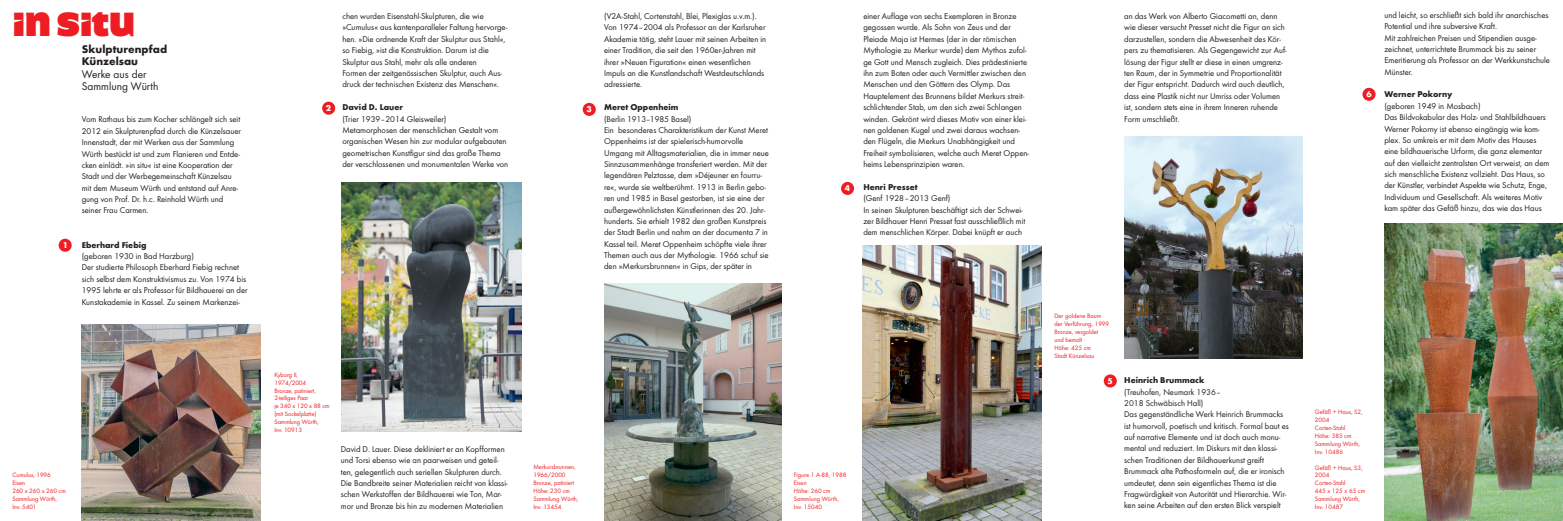
<style>
.page{position:relative;width:1563px;height:521px;background:#fff}
.page>*{position:absolute;margin:0;border:0;box-sizing:border-box;transform-origin:0 0}
.t1{font:32.81px "Shire Cheshire";color:#ee1d23}
.t2{font:11.55px "Wuerth";color:#231f20}
.t3{font:700 11.55px "Wuerth";color:#231f20}
.t4{font:8.75px/11.4px "Wuerth";color:#231f20}
.t5{font:700 8.75px "Wuerth";color:#231f20}
.t6{font:700 8.75px "Wuerth";color:#fff}
.t7{font:6.56px/7.9px "Wuerth";color:#ee1d23}
</style>
<div class="page">
<img style="left:82px;top:324px;width:178px;height:197px">
<img style="left:341px;top:182px;width:180px;height:250px">
<div style="left:59px;top:239px;width:13px;height:13px;background:#ee1d23;border-radius:50%"></div>
<div style="left:322px;top:102px;width:13px;height:13px;background:#ee1d23;border-radius:50%"></div>
<div style="left:583px;top:103px;width:13px;height:13px;background:#ee1d23;border-radius:50%"></div>
<img style="left:604px;top:284px;width:177px;height:237px">
<img style="left:862px;top:246px;width:180px;height:275px">
<div style="left:841px;top:182px;width:13px;height:13px;background:#ee1d23;border-radius:50%"></div>
<img style="left:1124px;top:136px;width:178px;height:223px">
<div style="left:1103px;top:374px;width:14px;height:13px;background:#ee1d23;border-radius:50%"></div>
<div style="left:1362px;top:88px;width:13px;height:13px;background:#ee1d23;border-radius:50%"></div>
<img style="left:1384px;top:223px;width:179px;height:298px">
<p class="t1" style="left:13px;top:5px;width:123px">IN SITU</p>
<p class="t4" style="left:342px;top:11px;width:166px">chen wurden Eisenstahl-Skulpturen, die wie »Cumulus« aus kantenparalleler Faltung hervorge&shy;hen. »Die ordnende Kraft der Skulptur aus Stahl«, so Fiebig, »ist die Konstruktion. Darum ist die Skulptur aus Stahl, mehr als alle anderen</p>
<p class="t4" style="left:342px;top:68px;width:161px">Formen der zeitgenössischen Skulptur, auch Aus&shy;druck der technischen Existenz des Menschen«.</p>
<p class="t5" style="left:342px;top:102px;width:62px">David D. Lauer</p>
<p class="t4" style="left:342px;top:114px;width:106px">(Trier 1939–2014 Gleisweiler)</p>
<p class="t4" style="left:342px;top:125px;width:167px">Metamorphosen der menschlichen Gestalt vom organischen Wesen hin zur modular aufgebauten geometrischen Kunstfigur sind das große Thema der verschlossenen und monumentalen Werke von</p>
<p class="t3" style="left:82px;top:42px;width:87px">Skulpturenpfad</p>
<p class="t3" style="left:82px;top:54px;width:58px">Künzelsau</p>
<p class="t2" style="left:82px;top:69px;width:66px">Werke aus der</p>
<p class="t2" style="left:82px;top:82px;width:78px">Sammlung Würth</p>
<p class="t6" style="left:326px;top:103px;width:7px">2</p>
<p class="t4" style="left:82px;top:115px;width:161px">Vom Rathaus bis zum Kocher schlängelt sich seit 2012 ein Skulpturenpfad durch die Künzelsauer Innenstadt, der mit Werken aus der Sammlung Würth bestückt ist und zum Flanieren und Entde&shy;cken einlädt. »in situ« ist eine Kooperation der Stadt und der Werbe gemeinschaft Künzelsau</p>
<p class="t4" style="left:82px;top:183px;width:158px">mit dem Museum Würth und entstand auf Anre&shy;gung von Prof. Dr. h.c. Reinhold Würth und</p>
<p class="t4" style="left:82px;top:206px;width:68px">seiner Frau Carmen.</p>
<p class="t5" style="left:82px;top:239px;width:66px">Eberhard Fiebig</p>
<p class="t4" style="left:82px;top:251px;width:114px">(geboren 1930 in Bad Harzburg)</p>
<p class="t4" style="left:82px;top:262px;width:167px">Der studierte Philosoph Eberhard Fiebig rechnet sich selbst dem Konstruktivismus zu. Von 1974 bis 1995 lehrte er als Professor für Bildhauerei an der Kunst akademie in Kassel. Zu seinem Markenzei-</p>
<p class="t6" style="left:63px;top:240px;width:7px">1</p>
<p class="t7" style="left:12px;top:472px;width:40px">Cumulus, 1996</p>
<p class="t7" style="left:12px;top:479px;width:14px">Eisen</p>
<p class="t7" style="left:12px;top:487px;width:55px">260 x 260 x 260 cm</p>
<p class="t7" style="left:12px;top:495px;width:46px">Sammlung Würth,</p>
<p class="t7" style="left:12px;top:503px;width:26px">Inv. 5401</p>
<p class="t7" style="left:274px;top:371px;width:33px">Kyborg II,<br>1974/2004</p>
<p class="t7" style="left:274px;top:387px;width:43px">Bronze, patiniert,</p>
<p class="t7" style="left:274px;top:395px;width:36px">2-teiliges Paar</p>
<p class="t7" style="left:274px;top:403px;width:57px">je 340 x 120 x 88 cm</p>
<p class="t7" style="left:274px;top:410px;width:43px">(mit Sockelplatte)</p>
<p class="t7" style="left:274px;top:418px;width:46px">Sammlung Würth,</p>
<p class="t7" style="left:274px;top:426px;width:29px">Inv. 10913</p>
<p class="t4" style="left:341px;top:444px;width:168px">David D. Lauer. Diese dekliniert er an Kopfformen und Torsi ebenso wie an paarweisen und geteil&shy;ten, gelegentlich auch seriellen Skulpturen durch.<br>Die Bandbreite seiner Materialien reicht von klassi&shy;schen Werkstoffen der Bildhauerei wie Ton, Mar&shy;mor und Bronze bis hin zu modernen Materialien</p>
<p class="t6" style="left:586px;top:104px;width:7px">3</p>
<p class="t4" style="left:604px;top:11px;width:164px">(V2A-Stahl, Cortenstahl, Blei, Plexiglas u.v.m.).<br>Von 1974–2004 als Professor an der Karlsruher Akademie tätig, steht Lauer mit seinen Arbeiten in einer Tra dition, die seit den 1960er-Jahren mit ihrer »Neuen Figuration« einen wesentlichen Impuls an die Kunstlandschaft Westdeutschlands adressierte.</p>
<p class="t5" style="left:604px;top:102px;width:76px">Meret Oppenheim</p>
<p class="t4" style="left:604px;top:114px;width:89px">(Berlin 1913–1985 Basel)</p>
<p class="t4" style="left:604px;top:125px;width:166px">Ein besonderes Charakteristikum der Kunst Meret Oppenheims ist der spielerisch-humorvolle Umgang mit Alltagsmaterialien, die in immer neue Sinnzusammenhänge transferiert werden. Mit der legendären Pelztasse, dem »Déjeuner en fourru&shy;re«, wurde sie weltberühmt. 1913 in Berlin gebo&shy;ren und 1985 in Basel gestorben, ist sie eine der außergewöhnlichsten Künstlerinnen des 20. Jahr - hunderts. Sie erhielt 1982 den großen Kunstpreis der Stadt Berlin und nahm an der documenta 7 in Kassel teil. Meret Oppenheim schöpfte viele ihrer Themen auch aus der Mythologie. 1966 schuf sie den »Merkursbrunnen« in Gips, der später in</p>
<p class="t6" style="left:845px;top:183px;width:7px">4</p>
<p class="t4" style="left:863px;top:11px;width:167px">einer Auflage von sechs Exemplaren in Bronze gegossen wurde. Als Sohn von Zeus und der Pleiade Maja ist Hermes (der in der römischen Mythologie zu Merkur wurde) dem Mythos zufol&shy;ge Gott und Mensch zugleich. Dies prädestinierte ihn zum Boten oder auch Vermittler zwischen den Menschen und den Göttern des Olymp. Das Hauptelement des Brunnens bildet Merkurs streit&shy;schlichtender Stab, um den sich zwei Schlangen winden. Gekrönt wird dieses Motiv von einer klei&shy;nen goldenen Kugel und zwei daraus wachsen&shy;den Flügeln, die Merkurs Unabhängigkeit und Freiheit symbolisieren, welche auch Meret Oppen&shy;heims Lebensprinzipien waren.</p>
<p class="t5" style="left:863px;top:182px;width:56px">Henri Presset</p>
<p class="t4" style="left:863px;top:193px;width:89px">(Genf 1928–2013 Genf)</p>
<p class="t4" style="left:863px;top:205px;width:164px">In seinen Skulpturen beschäftigt sich der Schwei&shy;zer Bildhauer Henri Presset fast ausschließlich mit dem menschlichen Körper. Dabei knüpft er auch</p>
<p class="t7" style="left:533px;top:464px;width:44px">Merkursbrunnen,<br>1966/2000</p>
<p class="t7" style="left:533px;top:479px;width:43px">Bronze, patiniert</p>
<p class="t7" style="left:533px;top:487px;width:38px">Höhe: 230 cm</p>
<p class="t7" style="left:533px;top:495px;width:46px">Sammlung Würth,</p>
<p class="t7" style="left:533px;top:503px;width:30px">Inv. 13454</p>
<p class="t7" style="left:794px;top:472px;width:54px">Figure 1 A-88, 1988</p>
<p class="t7" style="left:794px;top:479px;width:14px">Eisen</p>
<p class="t7" style="left:794px;top:487px;width:38px">Höhe: 260 cm</p>
<p class="t7" style="left:794px;top:495px;width:46px">Sammlung Würth,</p>
<p class="t7" style="left:794px;top:503px;width:30px">Inv. 15040</p>
<p class="t4" style="left:1124px;top:11px;width:164px">an das Werk von Alberto Giacometti an, denn wie dieser versucht Presset nicht die Figur an sich darzustellen, sondern die Abwesenheit des Kör&shy;pers zu thematisieren. Als Gegengewicht zur Auf&shy;lösung der Figur stellt er diese in einen umgrenz&shy;ten Raum, der in Symmetrie und Proportionalität der Figur entspricht. Dadurch wird auch deutlich, dass eine Plastik nicht nur Umriss oder Volumen ist, sondern stets eine in ihrem Inneren ruhende Form umschließt.</p>
<p class="t7" style="left:1054px;top:313px;width:56px">Der goldene Baum der Verführung, 1999</p>
<p class="t7" style="left:1054px;top:329px;width:45px">Bronze, vergoldet</p>
<p class="t7" style="left:1054px;top:336px;width:29px">und bemalt</p>
<p class="t7" style="left:1054px;top:344px;width:38px">Höhe: 425 cm</p>
<p class="t7" style="left:1054px;top:352px;width:41px">Stadt Künzelsau</p>
<p class="t6" style="left:1107px;top:375px;width:7px">5</p>
<p class="t5" style="left:1124px;top:375px;width:82px">Heinrich Brummack</p>
<p class="t4" style="left:1124px;top:387px;width:98px">(Treuhofen, Neumark 1936–</p>
<p class="t4" style="left:1124px;top:398px;width:81px">2018 Schwäbisch Hall)</p>
<p class="t4" style="left:1124px;top:409px;width:166px">Das gegenständliche Werk Heinrich Brummacks ist humorvoll, poetisch und kritisch. Formal baut es auf narrative Elemente und ist doch auch monu&shy;mental und reduziert. Im Diskurs mit den klassi&shy;schen Traditionen der Bildhauerkunst greift</p>
<p class="t4" style="left:1124px;top:466px;width:164px">Brummack alte Pathosformeln auf, die er ironisch umdeutet, denn sein eigentliches Thema ist die Fragwürdigkeit von Autorität und Hierarchie. Wir&shy;ken seine Arbeiten auf den ersten Blick verspielt</p>
<p class="t6" style="left:1366px;top:89px;width:7px">6</p>
<p class="t4" style="left:1384px;top:10px;width:166px">und leicht, so erschließt sich bald ihr anarchisches<br>Potential und ihre subversive Kraft.</p>
<p class="t4" style="left:1384px;top:33px;width:167px">Mit zahlreichen Preisen und Stipendien ausge&shy;zeichnet, unterrichtete Brummack bis zu seiner Emeritierung als Professor an der Werkkunstschule Münster.</p>
<p class="t5" style="left:1384px;top:89px;width:70px">Werner Pokorny</p>
<p class="t4" style="left:1384px;top:101px;width:98px">(geboren 1949 in Mosbach)</p>
<p class="t4" style="left:1384px;top:112px;width:167px">Das Bildvokabular des Holz- und Stahlbildhauers Werner Pokorny ist ebenso eingängig wie kom&shy;plex. So umkreis er mit dem Motiv des Hauses eine bildhauerische Urform, die ganz elementar auf den vielleicht zentralsten Ort verweist, an dem sich menschliche Existenz vollzieht. Das Haus, so der Künstler, verbindet Aspekte wie Schutz, Enge, Individuum und Gesellschaft. Als weiteres Motiv kam später das Gefäß hinzu, das wie das Haus</p>
<p class="t7" style="left:1315px;top:409px;width:49px">Gefäß + Haus, S2,</p>
<p class="t7" style="left:1315px;top:417px;width:16px">2004</p>
<p class="t7" style="left:1315px;top:424px;width:32px">Corten-Stahl</p>
<p class="t7" style="left:1315px;top:432px;width:38px">Höhe: 385 cm</p>
<p class="t7" style="left:1315px;top:440px;width:46px">Sammlung Würth,</p>
<p class="t7" style="left:1315px;top:448px;width:30px">Inv. 10486</p>
<p class="t7" style="left:1315px;top:464px;width:49px">Gefäß + Haus, S3,</p>
<p class="t7" style="left:1315px;top:472px;width:16px">2004</p>
<p class="t7" style="left:1315px;top:480px;width:32px">Corten-Stahl</p>
<p class="t7" style="left:1315px;top:487px;width:52px">445 x 125 x 65 cm</p>
<p class="t7" style="left:1315px;top:495px;width:46px">Sammlung Würth,</p>
<p class="t7" style="left:1315px;top:503px;width:30px">Inv. 10487</p>
</div>
